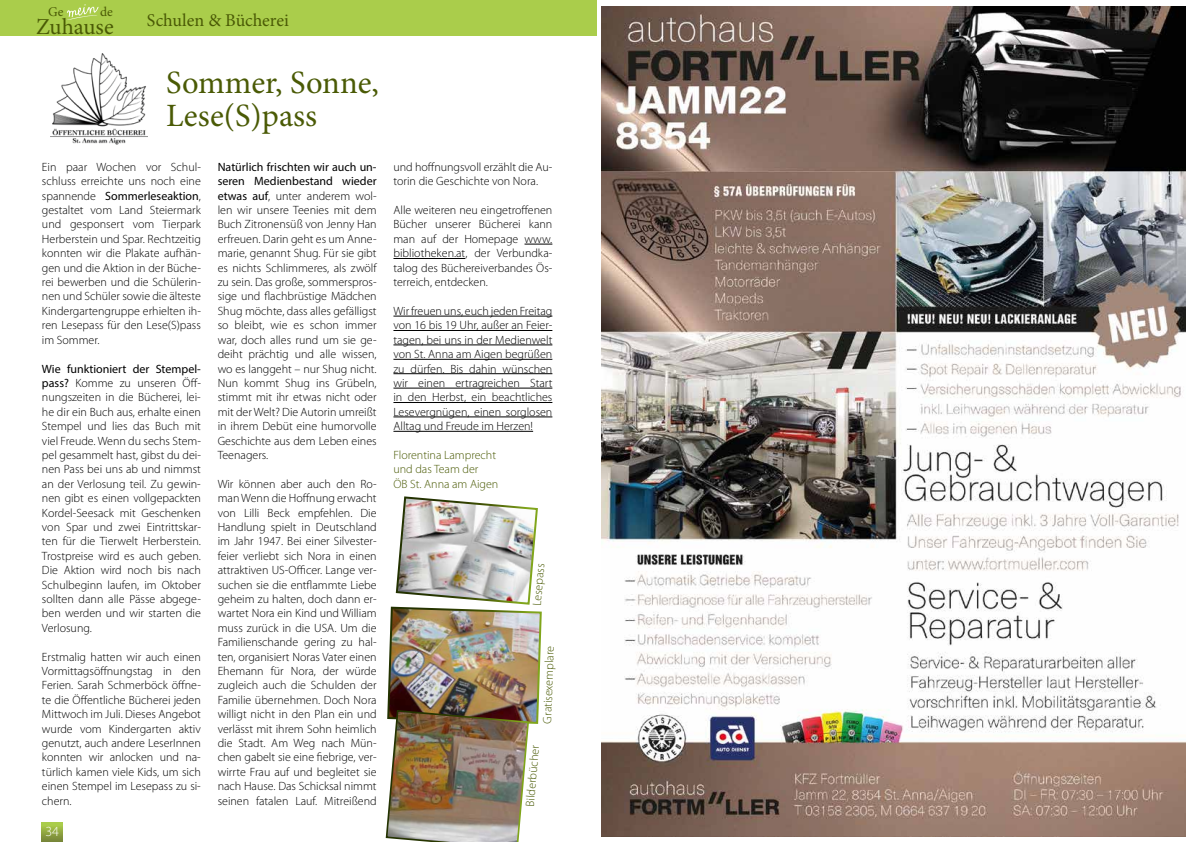
<style>
.page{position:relative;width:1191px;height:842px;background:#fff}
.page>*{position:absolute;margin:0;border:0;box-sizing:border-box;transform-origin:0 0}
.t1{font:32.5px/32.5px "Minion Pro";color:#4a5a05}
.t2{font:22.8px "Minion Pro";letter-spacing:-.005em;color:#4a5a05}
.t3{font:18px "Minion Pro";color:#4a5a05}
.t4{font:300 14px "Myriad Pro";color:#fff}
.t5{font:13.4px "Minion Pro";color:#4a5a05}
.t6{font:300 12px/14.4px "Myriad Pro";color:#000;text-align:justify}
.t7{font:300 12px/14.4px "Myriad Pro";color:#4a5a05}
.s1{font-weight:400}
</style>
<div class="page">
<div style="left:0;top:0;width:597px;height:36px;background:#aacd4b"></div>
<div style="left:42px;top:822px;width:20px;height:20px;background:linear-gradient(to bottom,#b1d54d,#788539)"></div>
<svg style="left:67px;top:4px;width:32px;height:16px"></svg>
<img style="left:51px;top:54px;width:97px;height:91px">
<img style="left:601px;top:7px;width:584px;height:829px">
<svg style="left:524px;top:244px;width:28px;height:1px"></svg>
<hr style="left:393px;top:258px;width:72px;height:1px;background:#000">
<hr style="left:393px;top:316px;width:159px;height:1px;background:#000">
<hr style="left:393px;top:330px;width:159px;height:1px;background:#000">
<hr style="left:393px;top:345px;width:159px;height:1px;background:#000">
<hr style="left:393px;top:359px;width:159px;height:1px;background:#000">
<hr style="left:393px;top:373px;width:159px;height:1px;background:#000">
<hr style="left:393px;top:388px;width:159px;height:1px;background:#000">
<hr style="left:393px;top:402px;width:159px;height:1px;background:#000">
<hr style="left:393px;top:417px;width:159px;height:1px;background:#000">
<hr style="left:393px;top:431px;width:140px;height:1px;background:#000">
<img style="left:385px;top:496px;width:157px;height:346px">
<p class="t5" style="left:48px;top:2px;width:17px">Ge</p>
<p class="t5" style="left:100px;top:2px;width:14px">de</p>
<h2 class="t2" style="left:36px;top:12px;width:79px">Zuhause</h2>
<h3 class="t3" style="left:147px;top:8px;width:143px">Schulen &amp; Bücherei</h3>
<h1 class="t1" style="left:166px;top:67px;width:214px">Sommer, Sonne,<br>Lese(S)pass</h1>
<p class="t6" style="left:42px;top:160px;width:160px">Ein paar Wochen vor Schul&shy;schluss erreichte uns noch eine spannende <span class="s1">Sommerleseaktion</span>, gestaltet vom Land Steiermark und gesponsert vom Tierpark Herberstein und Spar. Rechtzeitig konnten wir die Plakate aufhän&shy;gen und die Aktion in der Büche&shy;rei bewerben und die Schülerin&shy;nen und Schüler sowie die älteste Kindergartengruppe erhielten ih&shy;ren Lesepass für den Lese(S)pass im Sommer.</p>
<p class="t6" style="left:42px;top:361px;width:160px"><span class="s1">Wie funktioniert der Stempel&shy;pass?</span> Komme zu unseren Öff&shy;nungszeiten in die Bücherei, lei&shy;he dir ein Buch aus, erhalte einen Stempel und lies das Buch mit viel Freude. Wenn du sechs Stem&shy;pel gesammelt hast, gibst du dei&shy;nen Pass bei uns ab und nimmst an der Verlosung teil. Zu gewin&shy;nen gibt es einen vollgepackten Kordel-Seesack mit Geschenken von Spar und zwei Eintrittskar&shy;ten für die Tierwelt Herberstein.<br>Trostpreise wird es auch geben.<br>Die Aktion wird noch bis nach Schulbeginn laufen, im Oktober sollten dann alle Pässe abgege&shy;ben werden und wir starten die Verlosung.</p>
<p class="t6" style="left:42px;top:649px;width:160px">Erstmalig hatten wir auch einen Vormittagsöffnungstag in den Ferien. Sarah Schmerböck öffne&shy;te die Öffentliche Bücherei jeden Mittwoch im Juli. Dieses Angebot wurde vom Kindergarten aktiv genutzt, auch andere LeserInnen konnten wir anlocken und na&shy;türlich kamen viele Kids, um sich einen Stempel im Lesepass zu si&shy;chern.</p>
<p class="t6" style="left:218px;top:160px;width:160px"><span class="s1">Natürlich frischten wir auch un&shy;seren Medienbestand wieder etwas auf</span>, unter anderem wol&shy;len wir unsere Teenies mit dem Buch Zitronensüß von Jenny Han erfreuen. Darin geht es um Anne&shy;marie, genannt Shug. Für sie gibt es nichts Schlimmeres, als zwölf zu sein. Das große, sommerspros&shy;sige und flachbrüstige Mädchen Shug möchte, dass alles gefälligst so bleibt, wie es schon immer war, doch alles rund um sie ge&shy;deiht prächtig und alle wissen, wo es langgeht – nur Shug nicht.<br>Nun kommt Shug ins Grübeln, stimmt mit ihr etwas nicht oder mit der Welt? Die Autorin umreißt in ihrem Debüt eine humorvolle Geschichte aus dem Leben eines Teenagers.</p>
<p class="t6" style="left:218px;top:477px;width:160px">Wir können aber auch den Ro&shy;man Wenn die Hoffnung erwacht von Lilli Beck empfehlen. Die Handlung spielt in Deutschland im Jahr 1947. Bei einer Silvester&shy;feier verliebt sich Nora in einen attraktiven US-Officer. Lange ver&shy;suchen sie die entflammte Liebe geheim zu halten, doch dann er&shy;wartet Nora ein Kind und William muss zurück in die USA. Um die Familienschande gering zu hal&shy;ten, organisiert Noras Vater einen Ehemann für Nora, der würde zugleich auch die Schulden der Familie übernehmen. Doch Nora willigt nicht in den Plan ein und verlässt mit ihrem Sohn heimlich die Stadt. Am Weg nach Mün&shy;chen gabelt sie eine fiebrige, ver&shy;wirrte Frau auf und begleitet sie nach Hause. Das Schicksal nimmt seinen fatalen Lauf. Mitreißend</p>
<p class="t4" style="left:45px;top:824px;width:15px">34</p>
<p class="t6" style="left:393px;top:160px;width:160px">und hoffnungsvoll erzählt die Au&shy;torin die Geschichte von Nora.</p>
<p class="t6" style="left:393px;top:203px;width:160px">Alle weiteren neu eingetroffenen Bücher unserer Bücherei kann man auf der Homepage www. bibliotheken.at, der Verbundka&shy;talog des Büchereiverbandes Ös&shy;terreich, entdecken.</p>
<p class="t6" style="left:393px;top:304px;width:160px">Wir freuen uns, euch jeden Freitag von 16 bis 19 Uhr, außer an Feier&shy;tagen, bei uns in der Medienwelt von St. Anna am Aigen begrüßen zu dürfen. Bis dahin wünschen wir einen ertragreichen Start in den Herbst, ein beachtliches Lesevergnügen, einen sorglosen Alltag und Freude im Herzen!</p>
<p class="t7" style="left:393px;top:448px;width:106px">Florentina Lamprecht und das Team der<br>ÖB St. Anna am Aigen</p>
<p class="t7" style="left:530px;top:605px;width:44px;rotate:-85deg">Lesepass</p>
<p class="t7" style="left:540px;top:723px;width:79px;rotate:-88deg">Gratisexemplare</p>
<p class="t7" style="left:523px;top:806px;width:63px;rotate:-85deg">Bilderbücher</p>
</div>
